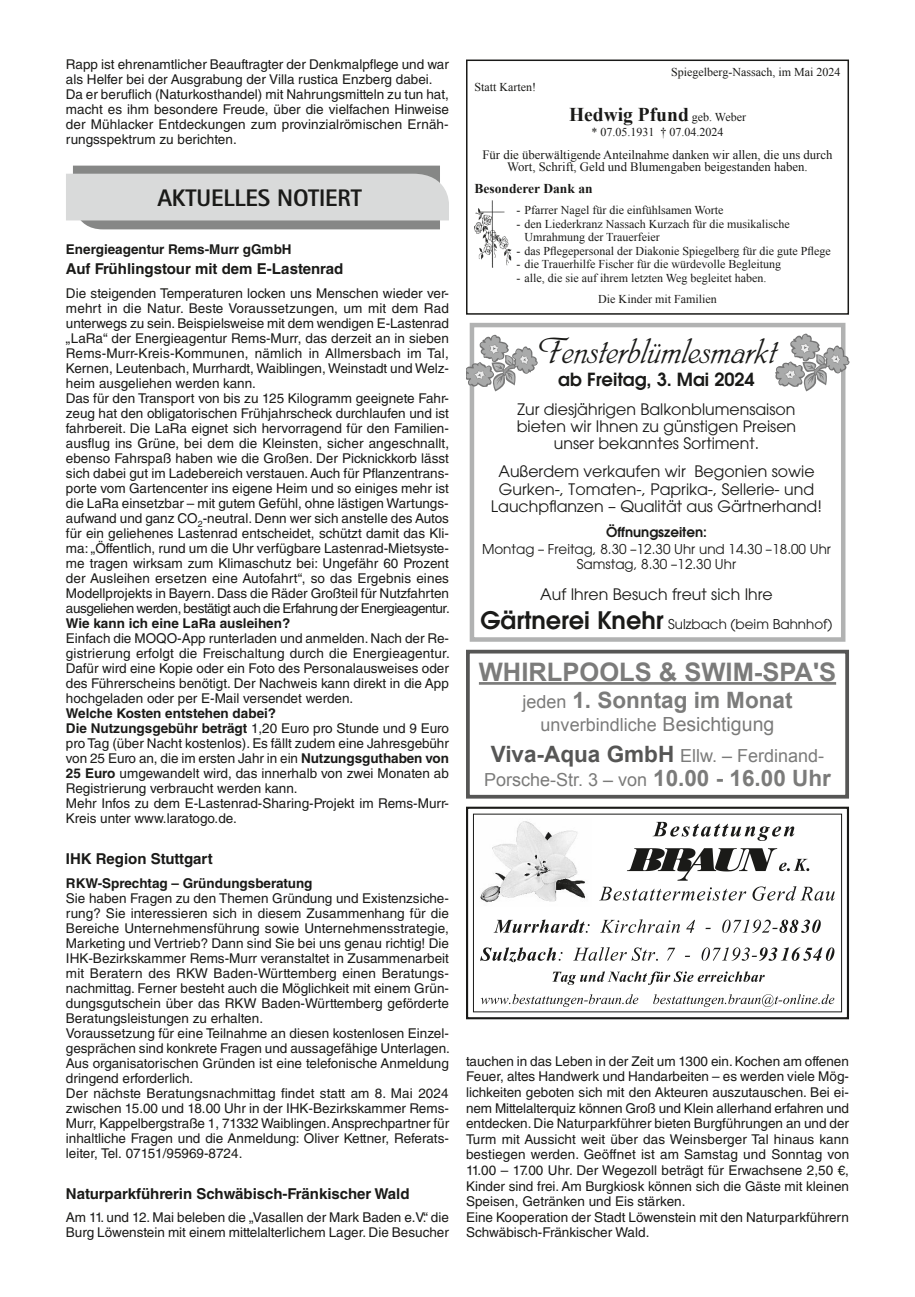
<style>
.page{position:relative;width:915px;height:1297px;background:#fff}
.page>*{position:absolute;margin:0;border:0;box-sizing:border-box;transform-origin:0 0}
.t1{font:40.5px "Phyllis D";color:#1a1a18}
.t2{font:700 25.5px "Arial";color:#7b7b7a}
.t3{font:800 24px "AT Rotis Sans Serif";letter-spacing:-.005em;color:#1a1a18}
.t4{font:700 22.5px "Arial";color:#7b7b7a}
.t5{font:700 19.5px "Times New Roman";color:#1a1a18}
.t6{font:18px/31px "Arial";color:#7b7b7a;text-align:center}
.t7{font:600 18px "Avant Garde";color:#1a1a18}
.t8{font:15.75px/17.2px "Avant Garde";color:#1a1a18;text-align:center}
.t9{font:700 15px "Helvetica LT Std";color:#1a1a18}
.t10{font:13.5px/15px "Helvetica LT Std";color:#1a1a18}
.t11{font:13.5px/15px "Avant Garde";color:#1a1a18;text-align:center}
.t12{font:700 13.5px "Helvetica LT Std";color:#1a1a18}
.t13{font:700 13.5px "Times New Roman";color:#1a1a18}
.t14{font:600 13.5px "Avant Garde";color:#1a1a18}
.t15{font:12.75px/12px "Times New Roman";color:#1a1a18;text-align:center}
.t16{font:12px/13.5px "Times New Roman";color:#1a1a18}
.s1{font-weight:700}
.s2{font-weight:400;font-size:12px}
.s3{font-weight:600;font-size:24px}
.s4{font-weight:400;font-size:18px}
.s5{font-size:19.5px}
.s6{font-weight:700;font-size:22.5px;color:#565655}
.s7{font-weight:700;font-size:22.5px}
</style>
<div class="page">
<svg style="left:66px;top:166px;width:383px;height:63px;background:#c5c6c6"></svg>
<div style="left:466px;top:807px;width:382px;height:212px;border:2px solid #1a1a18"></div>
<svg style="left:480px;top:994px;width:158px;height:13px"></svg>
<svg style="left:653px;top:994px;width:181px;height:13px"></svg>
<img style="left:480px;top:821px;width:105px;height:82px">
<svg style="left:652px;top:822px;width:142px;height:19px"></svg>
<svg style="left:599px;top:848px;width:235px;height:53px"></svg>
<svg style="left:552px;top:971px;width:212px;height:14px"></svg>
<svg style="left:493px;top:919px;width:96px;height:14px"></svg>
<svg style="left:600px;top:919px;width:79px;height:14px"></svg>
<svg style="left:686px;top:920px;width:8px;height:13px"></svg>
<svg style="left:722px;top:920px;width:98px;height:13px"></svg>
<svg style="left:480px;top:947px;width:82px;height:15px"></svg>
<svg style="left:573px;top:947px;width:84px;height:14px"></svg>
<svg style="left:667px;top:948px;width:8px;height:13px"></svg>
<svg style="left:701px;top:947px;width:133px;height:14px"></svg>
<hr style="left:478px;top:682px;width:357px;height:3px;background:#7b7b7a">
<div style="left:466px;top:650px;width:382px;height:149px;border:4px solid #565655"></div>
<img style="left:474px;top:200px;width:38px;height:68px">
<div style="left:466px;top:60px;width:382px;height:255px;border:2px solid #1a1a18"></div>
<div style="left:469px;top:323px;width:376px;height:319px;border:4px solid #b1b2b2"></div>
<svg style="left:466px;top:335px;width:71px;height:56px"></svg>
<svg style="left:775px;top:334px;width:73px;height:57px"></svg>
<p class="t10" style="left:66px;top:57px;width:384px">Rapp ist ehrenamtlicher Beauftragter der Denkmalpflege und war als Helfer bei der Ausgrabung der Villa rustica Enzberg dabei.<br>Da er beruflich (Naturkosthandel) mit Nahrungsmitteln zu tun hat, macht es ihm besondere Freude, über die vielfachen Hinweise der Mühlacker Entdeckungen zum provinzialrömischen Ernäh&shy;rungsspektrum zu berichten.</p>
<h3 class="t3" style="left:157px;top:183px;width:206px">AKTUELLES NOTIERT</h3>
<p class="t12" style="left:66px;top:241px;width:227px">Energieagentur Rems-Murr gGmbH</p>
<p class="t9" style="left:66px;top:260px;width:279px">Auf Frühlingstour mit dem E-Lastenrad</p>
<p class="t10" style="left:66px;top:285px;width:385px">Die steigenden Temperaturen locken uns Menschen wieder ver&shy;mehrt in die Natur. Beste Voraussetzungen, um mit dem Rad unterwegs zu sein. Beispielsweise mit dem wendigen E-Lastenrad „LaRa“ der Energieagentur Rems-Murr, das derzeit an in sieben Rems-Murr-Kreis-Kommunen, nämlich in Allmersbach im Tal, Kernen, Leutenbach, Murrhardt, Waiblingen, Weinstadt und Welz&shy;heim ausgeliehen werden kann.<br>Das für den Transport von bis zu 125 Kilogramm geeignete Fahr&shy;zeug hat den obligatorischen Frühjahrscheck durchlaufen und ist fahrbereit. Die LaRa eignet sich hervorragend für den Familien&shy;ausflug ins Grüne, bei dem die Kleinsten, sicher angeschnallt, ebenso Fahrspaß haben wie die Großen. Der Picknickkorb lässt sich dabei gut im Ladebereich verstauen. Auch für Pflanzentrans&shy;porte vom Gartencenter ins eigene Heim und so einiges mehr ist die LaRa einsetzbar – mit gutem Gefühl, ohne lästigen Wartungs&shy;aufwand und ganz CO<sub>2</sub>-neutral. Denn wer sich anstelle des Autos für ein geliehenes Lastenrad entscheidet, schützt damit das Kli&shy;ma: „Öffentlich, rund um die Uhr verfügbare Lastenrad-Mietsyste&shy;me tragen wirksam zum Klimaschutz bei: Ungefähr 60 Prozent der Ausleihen ersetzen eine Autofahrt“, so das Ergebnis eines Modellprojekts in Bayern. Dass die Räder Großteil für Nutzfahrten ausgeliehen werden, bestätigt auch die Erfahrung der Energieagentur.</p>
<p class="t12" style="left:66px;top:615px;width:226px">Wie kann ich eine LaRa ausleihen?</p>
<p class="t10" style="left:66px;top:630px;width:385px;text-align:justify">Einfach die MOQO-App runterladen und anmelden. Nach der Re&shy;gistrierung erfolgt die Freischaltung durch die Energieagentur.<br>Dafür wird eine Kopie oder ein Foto des Personalausweises oder des Führerscheins benötigt. Der Nachweis kann direkt in die App hochgeladen oder per E-Mail versendet werden.</p>
<p class="t10" style="left:66px;top:705px;width:384px"><span class="s1">Welche Kosten entstehen dabei?<br>Die Nutzungsgebühr beträgt</span> 1,20 Euro pro Stunde und 9 Euro pro Tag (über Nacht kostenlos). Es fällt zudem eine Jahresgebühr von 25 Euro an, die im ersten Jahr in ein <span class="s1">Nutzungsguthaben von 25 Euro</span> umgewandelt wird, das innerhalb von zwei Monaten ab Registrierung verbraucht werden kann.<br>Mehr Infos zu dem E-Lastenrad-Sharing-Projekt im Rems-Murr-Kreis unter www.laratogo.de.</p>
<p class="t9" style="left:66px;top:849px;width:148px">IHK Region Stuttgart</p>
<p class="t12" style="left:66px;top:874px;width:248px">RKW-Sprechtag – Gründungsberatung</p>
<p class="t10" style="left:66px;top:890px;width:385px">Sie haben Fragen zu den Themen Gründung und Existenzsiche&shy;rung? Sie interessieren sich in diesem Zusammenhang für die Bereiche Unternehmensführung sowie Unternehmensstrategie, Marketing und Vertrieb? Dann sind Sie bei uns genau richtig! Die IHK-Bezirkskammer Rems-Murr veranstaltet in Zusammenarbeit mit Beratern des RKW Baden-Württemberg einen Beratungs&shy;nachmittag. Ferner besteht auch die Möglichkeit mit einem Grün&shy;dungsgutschein über das RKW Baden-Württemberg geförderte Beratungsleistungen zu erhalten.<br>Voraussetzung für eine Teilnahme an diesen kostenlosen Einzel&shy;gesprächen sind konkrete Fragen und aussagefähige Unterlagen.<br>Aus organisatorischen Gründen ist eine telefonische Anmeldung dringend erforderlich.<br>Der nächste Beratungsnachmittag findet statt am 8. Mai 2024 zwischen 15.00 und 18.00 Uhr in der IHK-Bezirkskammer Rems-Murr, Kappelbergstraße 1, 71332 Waiblingen. Ansprechpartner für inhaltliche Fragen und die Anmeldung: Oliver Kettner, Referats&shy;leiter, Tel. 07151/95969-8724.</p>
<p class="t9" style="left:66px;top:1184px;width:345px">Naturparkführerin Schwäbisch-Fränkischer Wald</p>
<p class="t10" style="left:66px;top:1210px;width:384px">Am 11. und 12. Mai beleben die „Vasallen der Mark Baden e.V.“ die<br>Burg Löwenstein mit einem mittelalterlichem Lager. Die Besucher</p>
<p class="t16" style="left:474px;top:80px;width:63px">Statt Karten!</p>
<p class="t16" style="left:671px;top:65px;width:171px">Spiegelberg-Nassach, im Mai 2024</p>
<h3 class="t5" style="left:569px;top:101px;width:178px">Hedwig Pfund <span class="s2">geb. Weber</span></h3>
<p class="t16" style="left:591px;top:125px;width:133px">* 07.05.1931 † 07.04.2024</p>
<p class="t15" style="left:482px;top:148px;width:351px">Für die überwältigende Anteilnahme danken wir allen, die uns durch<br>Wort, Schrift, Geld und Blumengaben beigestanden haben.</p>
<p class="t13" style="left:474px;top:180px;width:120px">Besonderer Dank an</p>
<p class="t16" style="left:516px;top:203px;width:208px">- Pfarrer Nagel für die einfühlsamen Worte</p>
<p class="t16" style="left:524px;top:217px;width:267px;text-indent:-8px">- den Liederkranz Nassach Kurzach für die musikalische<br>Umrahmung der Trauerfeier</p>
<p class="t16" style="left:516px;top:244px;width:316px">- das Pflegepersonal der Diakonie Spiegelberg für die gute Pflege</p>
<p class="t16" style="left:516px;top:257px;width:266px">- die Trauerhilfe Fischer für die würdevolle Begleitung</p>
<p class="t16" style="left:598px;top:267px;width:170px;line-height:21px;text-indent:-82px">- alle, die sie auf ihrem letzten Weg begleitet haben.<br>Die Kinder mit Familien</p>
<h1 class="t1" style="left:536px;top:326px;width:241px">Fensterblümlesmarkt</h1>
<h3 class="t7" style="left:558px;top:368px;width:198px">ab Freitag, 3. Mai 2024</h3>
<p class="t8" style="left:516px;top:400px;width:281px">Zur diesjährigen Balkonblumensaison bieten wir Ihnen zu günstigen Preisen unser bekanntes Sortiment.</p>
<p class="t8" style="left:491px;top:463px;width:332px">Außerdem verkaufen wir Begonien sowie<br>Gurken-, Tomaten-, Paprika-, Sellerie- und<br>Lauchpflanzen – Qualität aus Gärtnerhand!</p>
<p class="t14" style="left:606px;top:523px;width:102px">Öffnungszeiten:</p>
<p class="t11" style="left:482px;top:541px;width:350px">Montag – Freitag, 8.30 –12.30 Uhr und 14.30 –18.00 Uhr<br>Samstag, 8.30 –12.30 Uhr</p>
<p class="t8" style="left:540px;top:586px;width:234px">Auf Ihren Besuch freut sich Ihre</p>
<p class="t11" style="left:480px;top:616px;width:353px"><span class="s3">Gärtnerei Knehr</span> Sulzbach (beim Bahnhof)</p>
<h2 class="t2" style="left:478px;top:655px;width:358px">WHIRLPOOLS &amp; SWIM-SPA'S</h2>
<h3 class="t4" style="left:522px;top:686px;width:271px"><span class="s4">jeden</span> 1. Sonntag im Monat</h3>
<h3 class="t6" style="left:490px;top:709px;width:335px">unverbindliche <span class="s5">Besichtigung<br></span><span class="s6">Viva-Aqua GmbH</span> Ellw. – Ferdinand-</h3>
<h3 class="t6" style="left:484px;top:764px;width:348px">Porsche-Str. 3 – von <span class="s7">10.00 - 16.00 Uhr</span></h3>
<p class="t10" style="left:466px;top:1053px;width:384px;line-height:15.6px">tauchen in das Leben in der Zeit um 1300 ein. Kochen am offenen Feuer, altes Handwerk und Handarbeiten – es werden viele Mög&shy;lichkeiten geboten sich mit den Akteuren auszutauschen. Bei ei&shy;nem Mittelalterquiz können Groß und Klein allerhand erfahren und entdecken. Die Naturparkführer bieten Burgführungen an und der Turm mit Aussicht weit über das Weinsberger Tal hinaus kann bestiegen werden. Geöffnet ist am Samstag und Sonntag von 11.00 – 17.00 Uhr. Der Wegezoll beträgt für Erwachsene 2,50 €, Kinder sind frei. Am Burgkiosk können sich die Gäste mit kleinen Speisen, Getränken und Eis stärken.<br>Eine Kooperation der Stadt Löwenstein mit den Naturparkführern Schwäbisch-Fränkischer Wald.</p>
</div>
